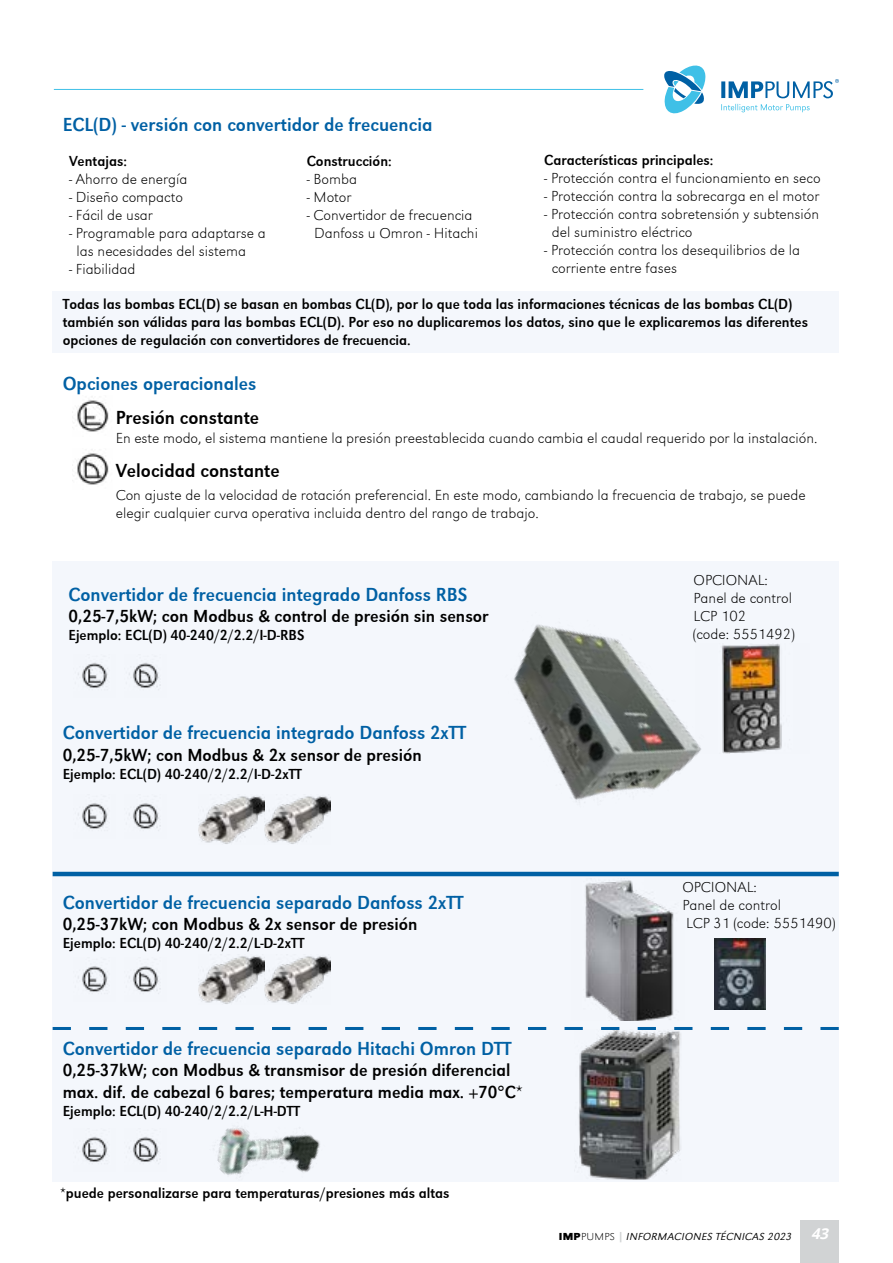
<style>
.page{position:relative;width:893px;height:1263px;background:#fff}
.page>*{position:absolute;margin:0;border:0;box-sizing:border-box;transform-origin:0 0}
.t1{font:19.5px "URW Grotesk Nar";color:#0060a4}
.t2{font:19.5px "URW Grotesk Nar";color:#000}
.t3{font:18px/21.6px "URW Grotesk Nar";color:#000}
.t4{font:300 expanded 15px/18px "URW Grotesk Wid";color:#000}
.t5{font:15px/18px "URW Grotesk Nar";color:#000}
.t6{font:italic 700 15px "Open Sans";color:#fff}
.t7{font:italic 300 10.5px "URW Grotesk Wid";letter-spacing:.025em;color:#000}
.s1{font-family:"URW Grotesk Wid Regular 4";font-weight:400;font-style:normal}
.s2{font-family:"URW Grotesk Ext Wid";font-style:normal;font-stretch:expanded}
.s3{font-family:"Open Sans";font-weight:800;font-style:normal;color:#d1d3d4}
</style>
<div class="page">
<div style="left:800px;top:1220px;width:39px;height:43px;background:#d1d3d4"></div>
<svg style="left:664px;top:65px;width:42px;height:49px"></svg>
<svg style="left:721px;top:79px;width:118px;height:19px"></svg>
<svg style="left:721px;top:104px;width:89px;height:8px"></svg>
<hr style="left:54px;top:89px;width:589px;height:1px;background:#3fc0e7">
<div style="left:53px;top:292px;width:786px;height:61px;background:#f4f7fc"></div>
<div style="left:53px;top:561px;width:786px;height:621px;background:#f4f7fc"></div>
<img style="left:434px;top:624px;width:332px;height:253px">
<img style="left:199px;top:796px;width:132px;height:48px">
<img style="left:579px;top:1030px;width:102px;height:149px">
<img style="left:217px;top:1128px;width:103px;height:49px">
<img style="left:76px;top:396px;width:33px;height:36px">
<img style="left:76px;top:449px;width:33px;height:36px">
<img style="left:78px;top:662px;width:30px;height:26px">
<img style="left:129px;top:662px;width:32px;height:28px">
<img style="left:585px;top:880px;width:89px;height:140px">
<hr style="left:53px;top:872px;width:786px;height:4px;background:#0060a4">
<svg style="left:53px;top:1027px;width:786px;height:3px"></svg>
<img style="left:78px;top:803px;width:30px;height:26px">
<img style="left:129px;top:803px;width:32px;height:28px">
<img style="left:78px;top:966px;width:30px;height:26px">
<img style="left:129px;top:966px;width:32px;height:28px">
<img style="left:199px;top:956px;width:132px;height:48px">
<img style="left:78px;top:1136px;width:30px;height:26px">
<img style="left:129px;top:1136px;width:32px;height:28px">
<img style="left:715px;top:938px;width:51px;height:72px">
<img style="left:696px;top:643px;width:86px;height:111px">
<h1 class="t1" style="left:63px;top:113px;width:371px">ECL(D) - versión con convertidor de frecuencia</h1>
<p class="t5" style="left:69px;top:152px;width:59px">Ventajas:</p>
<p class="t4" style="left:69px;top:170px;width:120px">- Ahorro de energía</p>
<p class="t4" style="left:69px;top:188px;width:115px">- Diseño compacto</p>
<p class="t4" style="left:69px;top:206px;width:85px">- Fácil de usar</p>
<p class="t4" style="left:77px;top:224px;width:191px;text-indent:-8px">- Programable para adaptarse a las necesidades del sistema</p>
<p class="t4" style="left:69px;top:260px;width:68px">- Fiabilidad</p>
<p class="t5" style="left:544px;top:151px;width:171px">Características principales:</p>
<p class="t4" style="left:544px;top:169px;width:278px">- Protección contra el funcionamiento en seco</p>
<p class="t4" style="left:544px;top:187px;width:277px">- Protección contra la sobrecarga en el motor</p>
<p class="t4" style="left:552px;top:205px;width:269px;text-indent:-8px">- Protección contra sobretensión y subtensión del suministro eléctrico</p>
<p class="t4" style="left:552px;top:241px;width:250px;text-indent:-8px">- Protección contra los desequilibrios de la corriente entre fases</p>
<p class="t5" style="left:63px;top:295px;width:747px">Todas las bombas ECL(D) se basan en bombas CL(D), por lo que toda las informaciones técnicas de las bombas CL(D) también son válidas para las bombas ECL(D). Por eso no duplicaremos los datos, sino que le explicaremos las diferentes opciones de regulación con convertidores de frecuencia.</p>
<p class="t5" style="left:307px;top:152px;width:87px">Construcción:</p>
<p class="t4" style="left:307px;top:170px;width:52px">- Bomba</p>
<p class="t4" style="left:307px;top:188px;width:46px">- Motor</p>
<p class="t4" style="left:307px;top:206px;width:173px;text-align:center">- Convertidor de frecuencia<br>Danfoss u Omron - Hitachi</p>
<h1 class="t1" style="left:63px;top:372px;width:195px">Opciones operacionales</h1>
<h1 class="t2" style="left:116px;top:406px;width:145px">Presión constante</h1>
<h1 class="t2" style="left:116px;top:459px;width:165px">Velocidad constante</h1>
<p class="t4" style="left:116px;top:429px;width:703px">En este modo, el sistema mantiene la presión preestablecida cuando cambia el caudal requerido por la instalación.</p>
<p class="t4" style="left:116px;top:485px;width:691px">Con ajuste de la velocidad de rotación preferencial. En este modo, cambiando la frecuencia de trabajo, se puede elegir cualquier curva operativa incluida dentro del rango de trabajo.</p>
<h1 class="t1" style="left:68px;top:583px;width:401px">Convertidor de frecuencia integrado Danfoss RBS</h1>
<p class="t3" style="left:68px;top:605px;width:422px">0,25-7,5kW; con Modbus &amp; control de presión sin sensor</p>
<p class="t5" style="left:68px;top:626px;width:237px">Ejemplo: ECL(D) 40-240/2/2.2/I-D-RBS</p>
<h1 class="t1" style="left:63px;top:721px;width:405px">Convertidor de frecuencia integrado Danfoss 2xTT</h1>
<p class="t3" style="left:63px;top:744px;width:361px">0,25-7,5kW; con Modbus &amp; 2x sensor de presión</p>
<p class="t5" style="left:63px;top:765px;width:241px">Ejemplo: ECL(D) 40-240/2/2.2/I-D-2xTT</p>
<p class="t4" style="left:694px;top:571px;width:103px">OPCIONAL:<br>Panel de control<br>LCP 102<br>(code: 5551492)</p>
<h1 class="t1" style="left:63px;top:891px;width:402px">Convertidor de frecuencia separado Danfoss 2xTT</h1>
<p class="t3" style="left:63px;top:914px;width:356px">0,25-37kW; con Modbus &amp; 2x sensor de presión</p>
<p class="t5" style="left:63px;top:934px;width:243px">Ejemplo: ECL(D) 40-240/2/2.2/L-D-2xTT</p>
<h1 class="t1" style="left:63px;top:1037px;width:450px">Convertidor de frecuencia separado Hitachi Omron DTT</h1>
<p class="t3" style="left:63px;top:1059px;width:461px">0,25-37kW; con Modbus &amp; transmisor de presión diferencial max. dif. de cabezal 6 bares; temperatura media max. +70°C*</p>
<p class="t5" style="left:63px;top:1102px;width:239px">Ejemplo: ECL(D) 40-240/2/2.2/L-H-DTT</p>
<p class="t5" style="left:60px;top:1184px;width:391px">*puede personalizarse para temperaturas/presiones más altas</p>
<p class="t4" style="left:682px;top:878px;width:155px">OPCIONAL:<br>Panel de control<br>LCP 31 (code: 5551490)</p>
<p class="t7" style="left:559px;top:1231px;width:235px"><span class="s1">IMP</span><span class="s2">PUMPS</span> <span class="s3">|</span> INFORMACIONES TÉCNICAS 2023</p>
<p class="t6" style="left:811px;top:1223px;width:23px">43</p>
</div>
